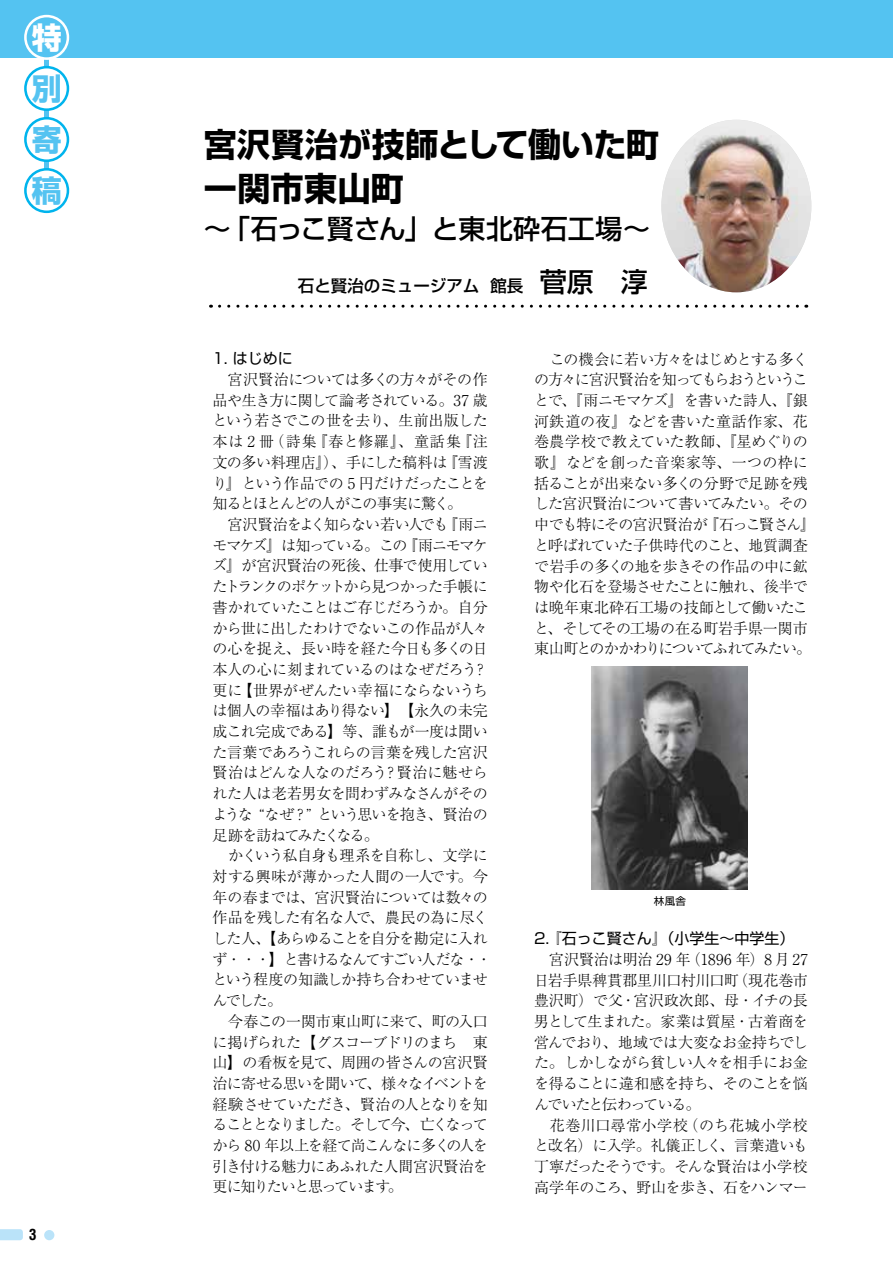
<style>
.page{position:relative;width:893px;height:1263px;background:#fff}
.page>*{position:absolute;margin:0;border:0;box-sizing:border-box;transform-origin:0 0}
.t1{font:700 33px/43.5px "Shin Go Pr 6";letter-spacing:.005em;color:#000}
.t2{font:700 30px/50.8px "Shin Go Pr 6";color:#54c3f1;text-align:justify}
.t3{font:700 30px "Shin Go Pr 6";color:#fff}
.t4{font:500 27px "Shin Go Pr 6";letter-spacing:-.01em;color:#000}
.t5{font:500 16.5px "Shin Go Pr 6";color:#000}
.t6{font:300 15px/20.7px "Ryumin Pr 6";letter-spacing:-.04em;color:#000}
.t7{font:15px "Shin Go Pr 6";color:#000}
.t8{font:700 condensed 15px "Helvetica";color:#000}
.t9{font:10.5px "Shin Go Pr 6";color:#000}
.s1{font-size:27px}
</style>
<div class="page">
<hr style="left:44px;top:58px;width:4px;height:154px;background:#54c3f1">
<div style="left:0;top:0;width:893px;height:57px;background:#54c3f1"></div>
<div style="left:24px;top:15px;width:45px;height:45px;border:3px solid #fff;border-radius:50%"></div>
<div style="left:25px;top:67px;width:43px;height:43px;background:#fff;border-radius:50%"></div>
<div style="left:24px;top:66px;width:45px;height:45px;border:3px solid #00b4ed;border-radius:50%"></div>
<div style="left:25px;top:118px;width:43px;height:43px;background:#fff;border-radius:50%"></div>
<div style="left:24px;top:117px;width:45px;height:45px;border:3px solid #00b4ed;border-radius:50%"></div>
<div style="left:25px;top:169px;width:43px;height:43px;background:#fff;border-radius:50%"></div>
<div style="left:24px;top:168px;width:45px;height:45px;border:3px solid #00b4ed;border-radius:50%"></div>
<img style="left:661px;top:120px;width:150px;height:127px">
<div style="left:44px;top:1230px;width:10px;height:10px;background:#bae3f9;border-radius:50%"></div>
<svg style="left:0;top:1229px;width:23px;height:11px"></svg>
<svg style="left:209px;top:247px;width:598px;height:61px"></svg>
<img style="left:592px;top:667px;width:156px;height:223px">
<h2 class="t3" style="left:32px;top:14px;width:31px">特</h2>
<h2 class="t2" style="left:32px;top:62px;width:31px">別寄稿</h2>
<p class="t8" style="left:28px;top:1225px;width:9px">0</p>
<p class="t8" style="left:29px;top:1225px;width:9px">3</p>
<h1 class="t1" style="left:204px;top:122px;width:457px">宮沢賢治が技師として働いた町一関市東山町</h1>
<h3 class="t4" style="left:204px;top:207px;width:448px">～「石っこ賢さん」と東北砕石工場～</h3>
<p class="t5" style="left:298px;top:272px;width:351px">石と賢治のミュージアム 館長 <span class="s1">菅原　淳</span></p>
<p class="t7" style="left:213px;top:346px;width:82px">1. はじめに</p>
<p class="t6" style="left:213px;top:368px;width:280px">　宮沢賢治については多くの方々がその作品や生き方に関して論考されている。37 歳という若さでこの世を去り、生前出版した本は 2 冊（詩集『春と修羅』、童話集『注文の多い料理店』）、手にした稿料は『雪渡り』という作品での 5 円だけだったことを知るとほとんどの人がこの事実に驚く。<br>　宮沢賢治をよく知らない若い人でも『雨ニモマケズ』は知っている。この『雨ニモマケズ』が宮沢賢治の死後、仕事で使用していたトランクのポケットから見つかった手帳に書かれていたことはご存じだろうか。自分から世に出したわけでないこの作品が人々の心を捉え、長い時を経た今日も多くの日本人の心に刻まれているのはなぜだろう？更に【世界がぜんたい幸福にならないうちは個人の幸福はあり得ない】　【永久の未完成これ完成である】等、誰もが一度は聞いた言葉であろうこれらの言葉を残した宮沢賢治はどんな人なのだろう？賢治に魅せられた人は老若男女を問わずみなさんがそのような “なぜ？” という思いを抱き、賢治の足跡を訪ねてみたくなる。<br>　かくいう私自身も理系を自称し、文学に対する興味が薄かった人間の一人です。今年の春までは、宮沢賢治については数々の作品を残した有名な人で、農民の為に尽くした人、【あらゆることを自分を勘定に入れず・・・】と書けるなんてすごい人だな・・という程度の知識しか持ち合わせていませんでした。<br>　今春この一関市東山町に来て、町の入口に掲げられた【グスコーブドリのまち　東山】の看板を見て、周囲の皆さんの宮沢賢治に寄せる思いを聞いて、様々なイベントを経験させていただき、賢治の人となりを知ることとなりました。そして今、亡くなってから 80 年以上を経て尚こんなに多くの人を引き付ける魅力にあふれた人間宮沢賢治を更に知りたいと思っています。</p>
<p class="t6" style="left:534px;top:348px;width:283px">　この機会に若い方々をはじめとする多くの方々に宮沢賢治を知ってもらおうということで、『雨ニモマケズ』を書いた詩人、『銀河鉄道の夜』などを書いた童話作家、花巻農学校で教えていた教師、『星めぐりの歌』などを創った音楽家等、一つの枠に括ることが出来ない多くの分野で足跡を残した宮沢賢治について書いてみたい。その中でも特にその宮沢賢治が『石っこ賢さん』と呼ばれていた子供時代のこと、地質調査で岩手の多くの地を歩きその作品の中に鉱物や化石を登場させたことに触れ、後半では晩年東北砕石工場の技師として働いたこと、そしてその工場の在る町岩手県一関市東山町とのかかわりについてふれてみたい。</p>
<p class="t9" style="left:654px;top:892px;width:34px">林風舎</p>
<p class="t7" style="left:534px;top:926px;width:262px">2. 『石っこ賢さん』（小学生～中学生）</p>
<p class="t6" style="left:534px;top:948px;width:275px">　宮沢賢治は明治 29 年（1896 年）8 月 27日岩手県稗貫郡里川口村川口町（現花巻市豊沢町）で父・宮沢政次郎、母・イチの長男として生まれた。家業は質屋・古着商を営んでおり、地域では大変なお金持ちでした。しかしながら貧しい人々を相手にお金を得ることに違和感を持ち、そのことを悩んでいたと伝わっている。<br>　花巻川口尋常小学校（のち花城小学校と改名）に入学。礼儀正しく、言葉遣いも丁寧だったそうです。そんな賢治は小学校高学年のころ、野山を歩き、石をハンマー</p>
</div>
